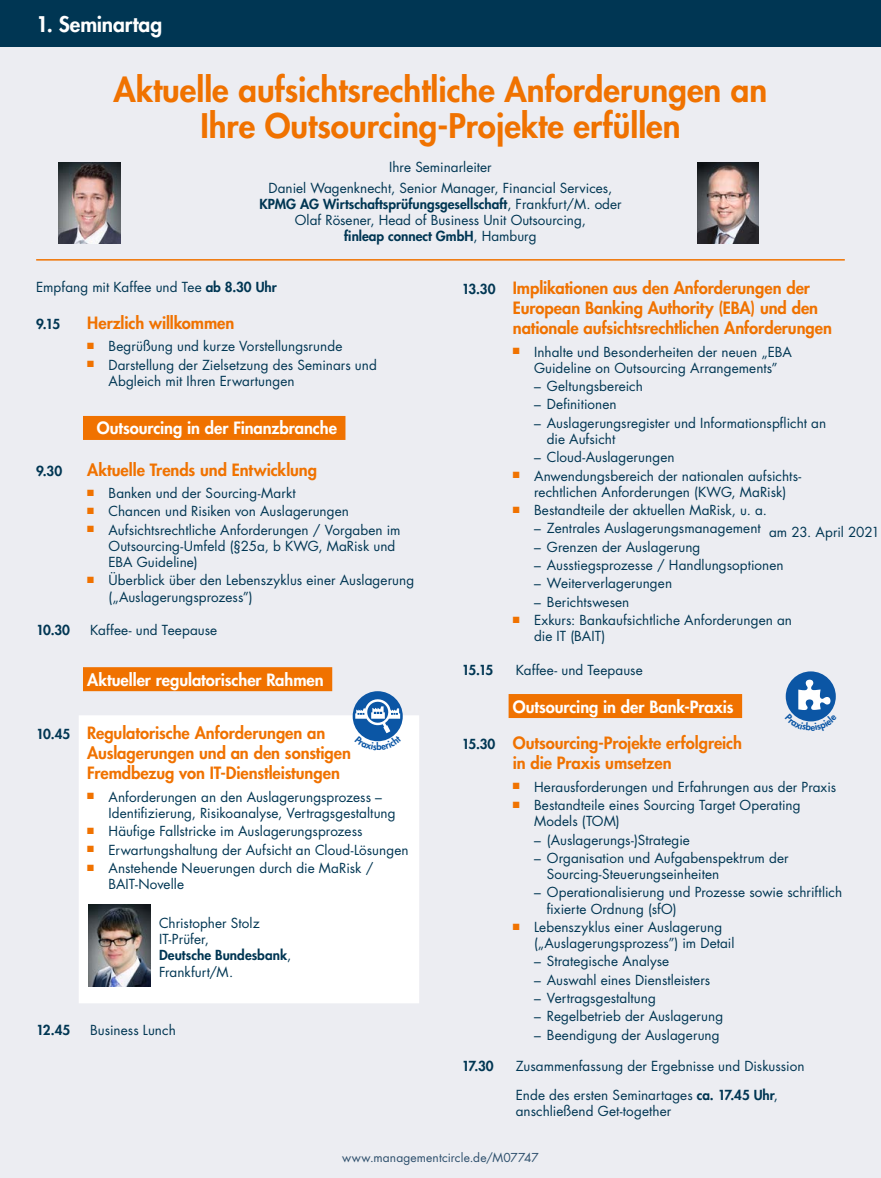
<style>
.page{position:relative;width:881px;height:1178px;background:#fff}
.page>*{position:absolute;margin:0;border:0;box-sizing:border-box;transform-origin:0 0}
.t1{font:800 33px/36px "Futura Std";color:#f07200;text-align:center}
.t2{font:800 21px "Futura Std";letter-spacing:-.005em;color:#fff}
.t3{font:800 16.5px/19.8px "Futura Std";letter-spacing:-.005em;color:#f07200}
.t4{font:800 16.5px "Futura Std";letter-spacing:-.005em;color:#fff}
.t5{font:13.5px/16.2px "Futura Std";letter-spacing:.005em;color:#003653}
.t6{font:800 13.5px "Futura Std";letter-spacing:-.065em;color:#003653}
.t7{font:12px "Futura Std";letter-spacing:.01em;color:#2d4f6c}
.s1{font-weight:800}
.s2{font-size:13.5px;color:#003653}
</style>
<div class="page">
<div style="left:0;top:0;width:880px;height:1178px;background:#ecedf2"></div>
<div style="left:0;top:0;width:880px;height:47px;background:#003653"></div>
<hr style="left:36px;top:259px;width:808px;height:2px;background:#f07200">
<div style="left:508px;top:694px;width:233px;height:24px;background:#f07200"></div>
<div style="left:83px;top:416px;width:262px;height:24px;background:#f07200"></div>
<div style="left:83px;top:667px;width:249px;height:24px;background:#f07200"></div>
<div style="left:79px;top:715px;width:340px;height:288px;background:#fff"></div>
<img style="left:88px;top:905px;width:62px;height:81px">
<div style="left:785px;top:671px;width:50px;height:50px;background:#0b56a5;border-radius:50%"></div>
<svg style="left:352px;top:691px;width:50px;height:50px"></svg>
<img style="left:58px;top:163px;width:62px;height:81px">
<img style="left:697px;top:163px;width:61px;height:81px">
<svg style="left:785px;top:680px;width:51px;height:42px"></svg>
<svg style="left:354px;top:697px;width:47px;height:45px"></svg>
<h2 class="t2" style="left:36px;top:11px;width:127px">1. Seminartag</h2>
<h1 class="t1" style="left:113px;top:71px;width:655px">Aktuelle aufsichtsrechtliche Anforderungen an<br>Ihre Outsourcing-Projekte erfüllen</h1>
<p class="t5" style="left:268px;top:157px;width:345px;line-height:20.4px;text-align:center">Ihre Seminarleiter<br>Daniel Wagenknecht, Senior Manager, Financial Services,</p>
<p class="t5" style="left:259px;top:196px;width:363px;text-align:center"><span class="s1">KPMG AG Wirtschaftsprüfungsgesellschaft</span>, Frankfurt/M. oder<br>Olaf Rösener, Head of Business Unit Outsourcing,<br><span class="s1">finleap connect GmbH</span>, Hamburg</p>
<p class="t5" style="left:36px;top:279px;width:242px">Empfang mit Kaffee und Tee <span class="s1">ab 8.30 Uhr</span></p>
<p class="t6" style="left:36px;top:315px;width:25px">9.15</p>
<p class="t3" style="left:87px;top:313px;width:149px">Herzlich willkommen</p>
<p class="t5" style="left:87px;top:338px;width:256px"><sup>■</sup> Begrüßung und kurze Vorstellungsrunde</p>
<p class="t5" style="left:108px;top:357px;width:270px;text-indent:-21px"><sup>■</sup> Darstellung der Zielsetzung des Seminars und<br>Abgleich mit Ihren Erwartungen</p>
<p class="t4" style="left:97px;top:418px;width:241px">Outsourcing in der Finanzbranche</p>
<p class="t6" style="left:36px;top:462px;width:27px">9.30</p>
<p class="t3" style="left:87px;top:459px;width:231px">Aktuelle Trends und Entwicklung</p>
<p class="t5" style="left:87px;top:485px;width:210px"><sup>■</sup> Banken und der Sourcing-Markt</p>
<p class="t5" style="left:87px;top:503px;width:263px"><sup>■</sup> Chancen und Risiken von Auslagerungen</p>
<p class="t5" style="left:108px;top:522px;width:293px;text-indent:-21px"><sup>■</sup> Aufsichtsrechtliche Anforderungen / Vorgaben im<br>Outsourcing-Umfeld (§25a, b KWG, MaRisk und<br>EBA Guideline)</p>
<p class="t5" style="left:108px;top:572px;width:307px;text-indent:-21px"><sup>■</sup> Überblick über den Lebenszyklus einer Auslagerung („Auslagerungsprozess”)</p>
<p class="t6" style="left:36px;top:621px;width:35px">10.30</p>
<p class="t5" style="left:90px;top:622px;width:128px">Kaffee- und Teepause</p>
<p class="t4" style="left:87px;top:669px;width:238px">Aktueller regulatorischer Rahmen</p>
<p class="t3" style="left:87px;top:723px;width:265px;text-indent:-51px"><span class="s2">10.45</span> Regulatorische Anforderungen an<br>Auslagerungen und an den sonstigen<br>Fremdbezug von IT-Dienstleistungen</p>
<p class="t5" style="left:108px;top:789px;width:288px;text-indent:-21px"><sup>■</sup> Anforderungen an den Auslagerungsprozess –<br>Identifizierung, Risikoanalyse, Vertragsgestaltung</p>
<p class="t5" style="left:87px;top:823px;width:277px"><sup>■</sup> Häufige Fallstricke im Auslagerungsprozess</p>
<p class="t5" style="left:87px;top:841px;width:323px"><sup>■</sup> Erwartungshaltung der Aufsicht an Cloud-Lösungen</p>
<p class="t5" style="left:108px;top:860px;width:266px;text-indent:-21px"><sup>■</sup> Anstehende Neuerungen durch die MaRisk /<br>BAIT-Novelle</p>
<p class="t5" style="left:159px;top:915px;width:134px">Christopher Stolz<br>IT-Prüfer,<br><span class="s1">Deutsche Bundesbank</span>,<br>Frankfurt/M.</p>
<p class="t6" style="left:36px;top:1021px;width:36px">12.45</p>
<p class="t5" style="left:90px;top:1022px;width:87px">Business Lunch</p>
<p class="t3" style="left:512px;top:278px;width:320px;text-indent:-51px"><span class="s2">13.30</span> Implikationen aus den Anforderungen der<br>European Banking Authority (EBA) und den nationale aufsichtsrechtlichen Anforderungen</p>
<p class="t5" style="left:512px;top:344px;width:280px;text-align:center"><sup>■</sup> Inhalte und Besonderheiten der neuen „EBA<br>Guideline on Outsourcing Arrangements”</p>
<p class="t5" style="left:534px;top:378px;width:110px">– Geltungsbereich</p>
<p class="t5" style="left:534px;top:396px;width:84px">– Definitionen</p>
<p class="t5" style="left:546px;top:415px;width:281px;text-indent:-13px">– Auslagerungsregister und Informationspflicht an die Aufsicht</p>
<p class="t5" style="left:534px;top:449px;width:142px">– Cloud-Auslagerungen</p>
<p class="t5" style="left:512px;top:468px;width:290px;text-align:center"><sup>■</sup> Anwendungsbereich der nationalen aufsichts&shy;rechtlichen Anforderungen (KWG, MaRisk)</p>
<p class="t5" style="left:512px;top:502px;width:255px"><sup>■</sup> Bestandteile der aktuellen MaRisk, u. a.</p>
<p class="t5" style="left:534px;top:520px;width:228px">– Zentrales Auslagerungsmanagement</p>
<p class="t5" style="left:534px;top:539px;width:168px">– Grenzen der Auslagerung</p>
<p class="t5" style="left:534px;top:557px;width:251px">– Ausstiegsprozesse / Handlungsoptionen</p>
<p class="t5" style="left:534px;top:575px;width:139px">– Weiterverlagerungen</p>
<p class="t5" style="left:534px;top:594px;width:97px">– Berichtswesen</p>
<p class="t5" style="left:534px;top:612px;width:259px;text-indent:-21px"><sup>■</sup> Exkurs: Bankaufsichtliche Anforderungen an die IT (BAIT)</p>
<p class="t6" style="left:461px;top:661px;width:33px">15.15</p>
<p class="t5" style="left:515px;top:661px;width:128px">Kaffee- und Teepause</p>
<p class="t4" style="left:512px;top:696px;width:222px">Outsourcing in der Bank-Praxis</p>
<p class="t3" style="left:512px;top:733px;width:231px;text-indent:-51px"><span class="s2">15.30</span> Outsourcing-Projekte erfolgreich in die Praxis umsetzen</p>
<p class="t5" style="left:512px;top:779px;width:325px"><sup>■</sup> Herausforderungen und Erfahrungen aus der Praxis</p>
<p class="t5" style="left:534px;top:797px;width:268px;text-indent:-21px"><sup>■</sup> Bestandteile eines Sourcing Target Operating<br>Models (TOM)</p>
<p class="t5" style="left:534px;top:832px;width:157px">– (Auslagerungs-)Strategie</p>
<p class="t5" style="left:546px;top:850px;width:243px;text-indent:-13px">– Organisation und Aufgabenspektrum der<br>Sourcing-Steuerungseinheiten</p>
<p class="t5" style="left:546px;top:884px;width:297px;text-indent:-13px">– Operationalisierung und Prozesse sowie schriftlich fixierte Ordnung (sfO)</p>
<p class="t5" style="left:534px;top:919px;width:202px;text-indent:-21px"><sup>■</sup> Lebenszyklus einer Auslagerung („Auslagerungsprozess”) im Detail</p>
<p class="t5" style="left:534px;top:953px;width:137px">– Strategische Analyse</p>
<p class="t5" style="left:534px;top:972px;width:177px">– Auswahl eines Dienstleisters</p>
<p class="t5" style="left:534px;top:990px;width:123px">– Vertragsgestaltung</p>
<p class="t5" style="left:534px;top:1008px;width:190px">– Regelbetrieb der Auslagerung</p>
<p class="t5" style="left:534px;top:1027px;width:187px">– Beendigung der Auslagerung</p>
<p class="t6" style="left:461px;top:1057px;width:33px">17.30</p>
<p class="t5" style="left:515px;top:1051px;width:290px;line-height:29px">Zusammenfassung der Ergebnisse und Diskussion<br>Ende des ersten Seminartages <span class="s1">ca. 17.45 Uhr</span>,</p>
<p class="t5" style="left:515px;top:1103px;width:157px">anschließend Get-together</p>
<p class="t5" style="left:768px;top:524px;width:112px">am 23. April 2021</p>
<p class="t7" style="left:342px;top:1149px;width:198px">www.managementcircle.de/M07747</p>
</div>
